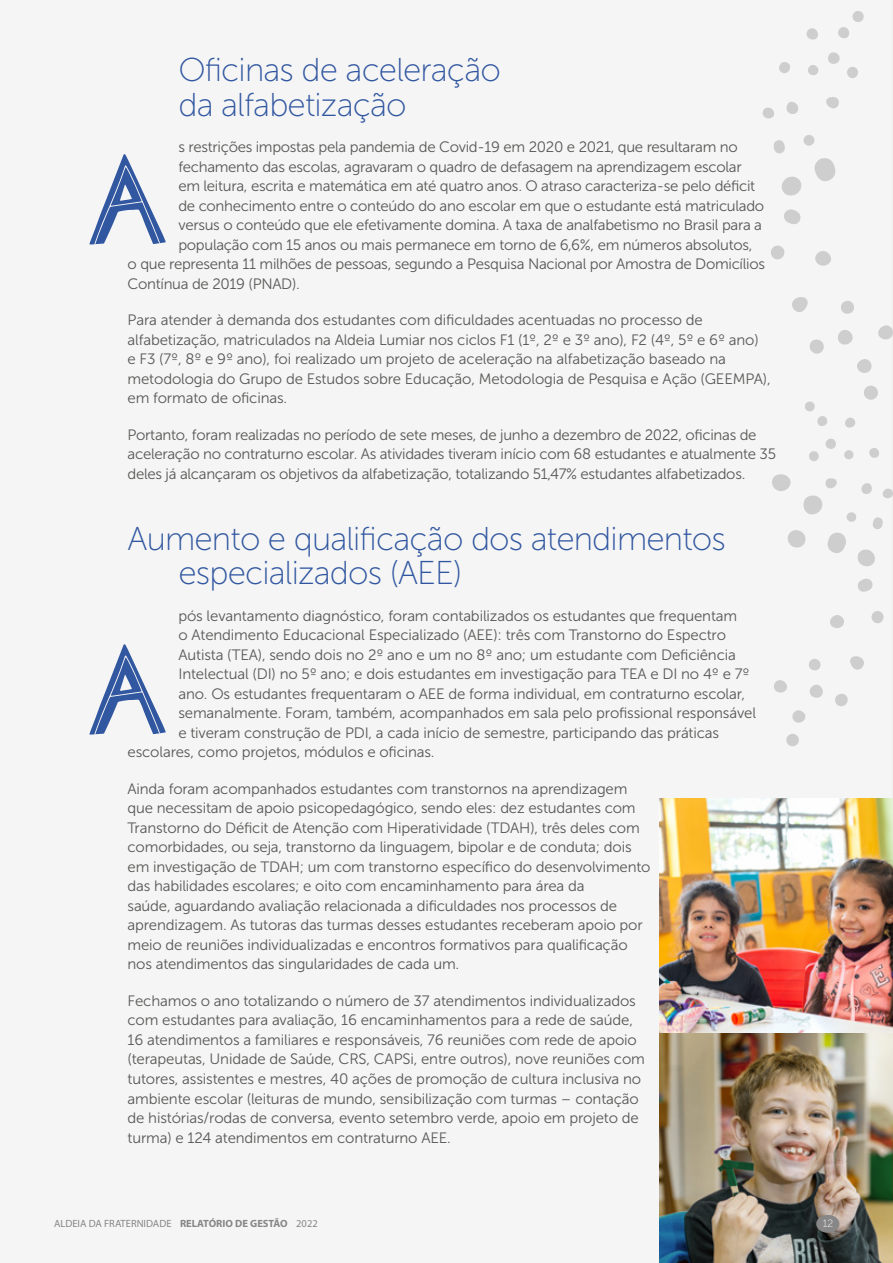
<style>
.page{position:relative;width:893px;height:1263px;background:#fff}
.page>*{position:absolute;margin:0;border:0;box-sizing:border-box;transform-origin:0 0}
.t1{font:33px/34.5px "Museo Sans 100";letter-spacing:-.025em;color:#3157a0}
.t2{font:15px/19.5px "Museo Sans 300";letter-spacing:-.01em;color:#575756}
.t3{font:10.5px "Myriad Pro";color:#878787}
.t4{font:10.5px "Museo Sans 100";color:#fff}
.s1{font-weight:700}
</style>
<div class="page">
<img style="left:659px;top:0;width:234px;height:1263px">
<svg style="left:89px;top:154px;width:77px;height:91px"></svg>
<svg style="left:89px;top:644px;width:77px;height:91px"></svg>
<svg style="left:786px;top:529px;width:21px;height:20px"></svg>
<svg style="left:827px;top:532px;width:19px;height:22px"></svg>
<svg style="left:771px;top:473px;width:21px;height:19px"></svg>
<svg style="left:856px;top:548px;width:20px;height:19px"></svg>
<svg style="left:873px;top:517px;width:10px;height:12px"></svg>
<svg style="left:802px;top:478px;width:35px;height:38px"></svg>
<svg style="left:861px;top:482px;width:12px;height:13px"></svg>
<svg style="left:825px;top:438px;width:12px;height:12px"></svg>
<svg style="left:844px;top:417px;width:12px;height:11px"></svg>
<svg style="left:882px;top:488px;width:11px;height:11px"></svg>
<svg style="left:808px;top:451px;width:11px;height:11px"></svg>
<svg style="left:804px;top:401px;width:24px;height:26px"></svg>
<svg style="left:868px;top:447px;width:12px;height:11px"></svg>
<svg style="left:846px;top:512px;width:11px;height:10px"></svg>
<svg style="left:843px;top:449px;width:11px;height:11px"></svg>
<svg style="left:786px;top:733px;width:13px;height:14px"></svg>
<svg style="left:857px;top:578px;width:16px;height:14px"></svg>
<svg style="left:850px;top:656px;width:15px;height:14px"></svg>
<svg style="left:829px;top:614px;width:15px;height:15px"></svg>
<svg style="left:809px;top:684px;width:14px;height:14px"></svg>
<svg style="left:773px;top:680px;width:14px;height:13px"></svg>
<svg style="left:834px;top:693px;width:14px;height:14px"></svg>
<svg style="left:792px;top:710px;width:14px;height:13px"></svg>
<svg style="left:871px;top:610px;width:13px;height:14px"></svg>
<svg style="left:808px;top:658px;width:13px;height:13px"></svg>
<svg style="left:814px;top:157px;width:22px;height:25px"></svg>
<svg style="left:780px;top:175px;width:23px;height:22px"></svg>
<svg style="left:773px;top:140px;width:12px;height:14px"></svg>
<svg style="left:825px;top:97px;width:14px;height:12px"></svg>
<svg style="left:786px;top:101px;width:13px;height:14px"></svg>
<svg style="left:827px;top:52px;width:13px;height:13px"></svg>
<svg style="left:806px;top:28px;width:13px;height:12px"></svg>
<svg style="left:762px;top:107px;width:13px;height:12px"></svg>
<svg style="left:846px;top:66px;width:13px;height:13px"></svg>
<svg style="left:837px;top:10px;width:27px;height:29px"></svg>
<svg style="left:778px;top:61px;width:13px;height:13px"></svg>
<svg style="left:803px;top:134px;width:12px;height:12px"></svg>
<svg style="left:807px;top:64px;width:12px;height:12px"></svg>
<svg style="left:863px;top:385px;width:16px;height:15px"></svg>
<svg style="left:783px;top:209px;width:18px;height:16px"></svg>
<svg style="left:791px;top:296px;width:17px;height:17px"></svg>
<svg style="left:815px;top:250px;width:17px;height:16px"></svg>
<svg style="left:837px;top:329px;width:16px;height:16px"></svg>
<svg style="left:878px;top:325px;width:15px;height:15px"></svg>
<svg style="left:809px;top:339px;width:15px;height:15px"></svg>
<svg style="left:856px;top:358px;width:16px;height:15px"></svg>
<svg style="left:770px;top:245px;width:15px;height:15px"></svg>
<svg style="left:840px;top:300px;width:15px;height:14px"></svg>
<h1 class="t1" style="left:178px;top:53px;width:324px">Oficinas de aceleração da alfabetização</h1>
<p class="t2" style="left:178px;top:138px;width:561px">s restrições impostas pela pandemia de Covid-19 em 2020 e 2021, que resultaram no</p>
<p class="t2" style="left:178px;top:157px;width:565px">fechamento das escolas, agravaram o quadro de defasagem na aprendizagem escolar</p>
<p class="t2" style="left:178px;top:177px;width:578px">em leitura, escrita e matemática em até quatro anos. O atraso caracteriza-se pelo déficit</p>
<p class="t2" style="left:178px;top:196px;width:587px">de conhecimento entre o conteúdo do ano escolar em que o estudante está matriculado</p>
<p class="t2" style="left:178px;top:216px;width:585px">versus o conteúdo que ele efetivamente domina. A taxa de analfabetismo no Brasil para a</p>
<p class="t2" style="left:178px;top:235px;width:576px">população com 15 anos ou mais permanece em torno de 6,6%, em números absolutos,</p>
<p class="t2" style="left:128px;top:255px;width:639px">o que representa 11 milhões de pessoas, segundo a Pesquisa Nacional por Amostra de Domicílios</p>
<p class="t2" style="left:128px;top:274px;width:174px">Contínua de 2019 (PNAD).</p>
<p class="t2" style="left:128px;top:311px;width:645px">Para atender à demanda dos estudantes com dificuldades acentuadas no processo de alfabetização, matriculados na Aldeia Lumiar nos ciclos F1 (1º, 2º e 3º ano), F2 (4º, 5º e 6º ano) e F3 (7º, 8º e 9º ano), foi realizado um projeto de aceleração na alfabetização baseado na metodologia do Grupo de Estudos sobre Educação, Metodologia de Pesquisa e Ação (GEEMPA), em formato de oficinas.</p>
<p class="t2" style="left:128px;top:425px;width:650px">Portanto, foram realizadas no período de sete meses, de junho a dezembro de 2022, oficinas de aceleração no contraturno escolar. As atividades tiveram início com 68 estudantes e atualmente 35 deles já alcançaram os objetivos da alfabetização, totalizando 51,47% estudantes alfabetizados.</p>
<h1 class="t1" style="left:178px;top:522px;width:549px;text-indent:-51px">Aumento e qualificação dos atendimentos especializados (AEE)</h1>
<p class="t2" style="left:178px;top:606px;width:560px">pós levantamento diagnóstico, foram contabilizados os estudantes que frequentam</p>
<p class="t2" style="left:178px;top:626px;width:549px">o Atendimento Educacional Especializado (AEE): três com Transtorno do Espectro</p>
<p class="t2" style="left:178px;top:645px;width:559px">Autista (TEA), sendo dois no 2º ano e um no 8º ano; um estudante com Deficiência</p>
<p class="t2" style="left:178px;top:665px;width:573px">Intelectual (DI) no 5º ano; e dois estudantes em investigação para TEA e DI no 4º e 7º</p>
<p class="t2" style="left:178px;top:684px;width:568px">ano. Os estudantes frequentaram o AEE de forma individual, em contraturno escolar,</p>
<p class="t2" style="left:178px;top:704px;width:579px">semanalmente. Foram, também, acompanhados em sala pelo profissional responsável</p>
<p class="t2" style="left:178px;top:723px;width:542px">e tiveram construção de PDI, a cada início de semestre, participando das práticas</p>
<p class="t2" style="left:128px;top:743px;width:309px">escolares, como projetos, módulos e oficinas.</p>
<p class="t2" style="left:128px;top:779px;width:524px">Ainda foram acompanhados estudantes com transtornos na aprendizagem que necessitam de apoio psicopedagógico, sendo eles: dez estudantes com Transtorno do Déficit de Atenção com Hiperatividade (TDAH), três deles com comorbidades, ou seja, transtorno da linguagem, bipolar e de conduta; dois em investigação de TDAH; um com transtorno específico do desenvolvimento das habilidades escolares; e oito com encaminhamento para área da<br>saúde, aguardando avaliação relacionada a dificuldades nos processos de aprendizagem. As tutoras das turmas desses estudantes receberam apoio por meio de reuniões individualizadas e encontros formativos para qualificação nos atendimentos das singularidades de cada um.</p>
<p class="t2" style="left:128px;top:991px;width:519px">Fechamos o ano totalizando o número de 37 atendimentos individualizados com estudantes para avaliação, 16 encaminhamentos para a rede de saúde, 16 atendimentos a familiares e responsáveis, 76 reuniões com rede de apoio (terapeutas, Unidade de Saúde, CRS, CAPSi, entre outros), nove reuniões com tutores, assistentes e mestres, 40 ações de promoção de cultura inclusiva no ambiente escolar (leituras de mundo, sensibilização com turmas – contação de histórias/rodas de conversa, evento setembro verde, apoio em projeto de turma) e 124 atendimentos em contraturno AEE.</p>
<p class="t3" style="left:54px;top:1217px;width:265px">ALDEIA DA FRATERNIDADE <span class="s1">RELATÓRIO DE GESTÃO</span> 2022</p>
<p class="t4" style="left:823px;top:1217px;width:12px">12</p>
</div>
